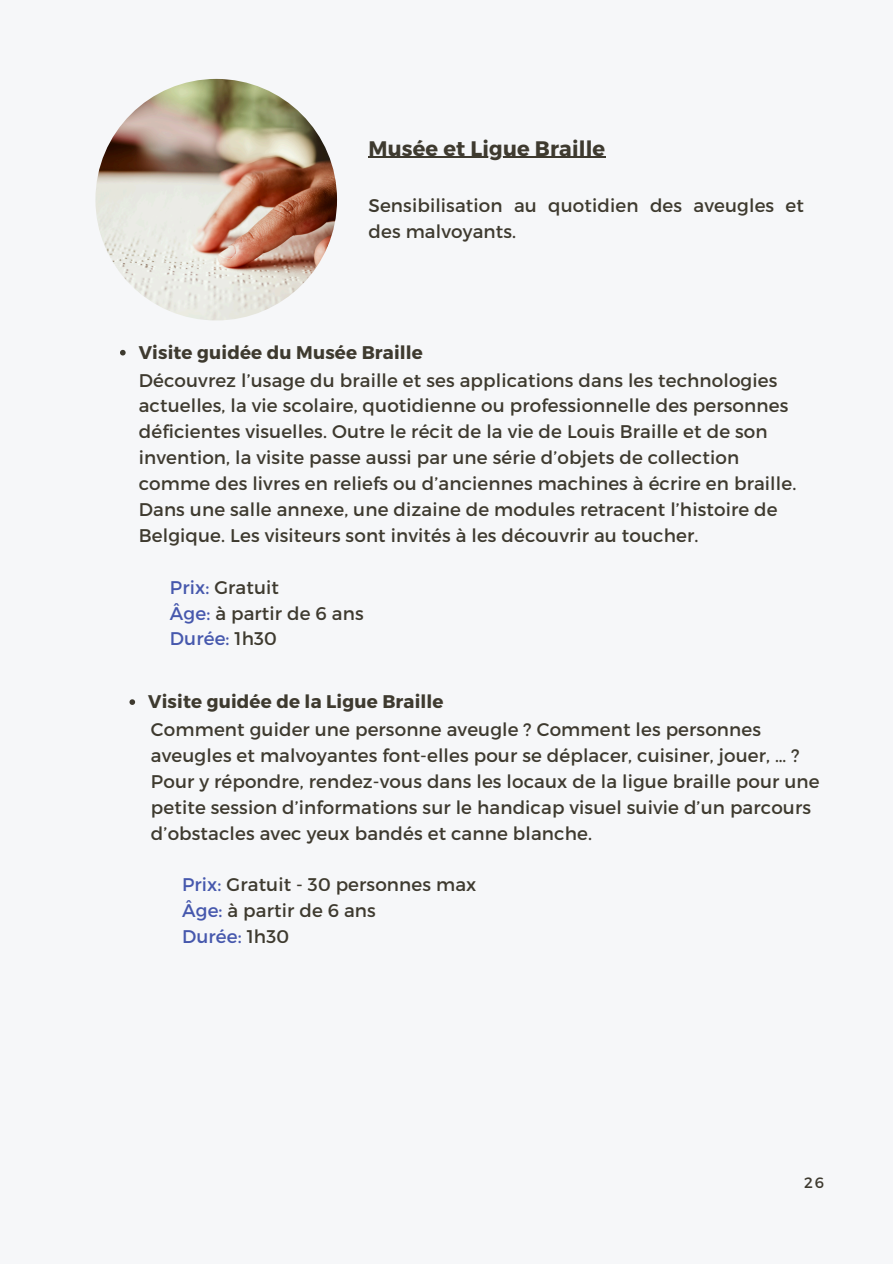
<style>
.page{position:relative;width:893px;height:1264px;background:#fff}
.page>*{position:absolute;margin:0;border:0;box-sizing:border-box;transform-origin:0 0}
.t1{font:700 21px "Montserrat";letter-spacing:.01em;color:#3e3a2f}
.t2{font:18.3px/25.8px "Montserrat";letter-spacing:.01em;color:#3e3a2f}
.t3{font:700 18.3px "Montserrat";letter-spacing:.01em;color:#3e3a2f}
.t4{font:18.3px "Montserrat";letter-spacing:.01em;color:#4658ad}
.t5{font:15px "Montserrat";color:#3e3a2f}
.s1{color:#4658ad}
.s2{color:#3e3a2f}
</style>
<div class="page">
<div style="left:0;top:0;width:892px;height:1263px;background:#f6f7f9"></div>
<img style="left:95px;top:79px;width:242px;height:241px;border-radius:50%">
<hr style="left:368px;top:157px;width:114px;height:1px;background:#3e3a2f">
<hr style="left:482px;top:157px;width:123px;height:1px;background:#3e3a2f">
<svg style="left:120px;top:350px;width:6px;height:5px"></svg>
<svg style="left:129px;top:699px;width:6px;height:6px"></svg>
<p class="t1" style="left:368px;top:134px;width:238px">Musée et Ligue Braille</p>
<p class="t2" style="left:368px;top:191px;width:437px">Sensibilisation au quotidien des aveugles et</p>
<p class="t2" style="left:368px;top:217px;width:149px">des malvoyants.</p>
<p class="t3" style="left:139px;top:340px;width:286px">Visite guidée du Musée Braille</p>
<p class="t2" style="left:139px;top:366px;width:659px">Découvrez l’usage du braille et ses applications dans les technologies actuelles, la vie scolaire, quotidienne ou professionnelle des personnes déficientes visuelles. Outre le récit de la vie de Louis Braille et de son invention, la visite passe aussi par une série d’objets de collection comme des livres en reliefs ou d’anciennes machines à écrire en braille.<br>Dans une salle annexe, une dizaine de modules retracent l’histoire de Belgique. Les visiteurs sont invités à les découvrir au toucher.</p>
<p class="t2" style="left:170px;top:573px;width:111px"><span class="s1">Prix:</span> Gratuit</p>
<p class="t2" style="left:170px;top:599px;width:195px"><span class="s1">Âge:</span> à partir de 6 ans</p>
<p class="t4" style="left:170px;top:627px;width:108px">Durée: <span class="s2">1h30</span></p>
<p class="t3" style="left:148px;top:690px;width:297px">Visite guidée de la Ligue Braille</p>
<p class="t2" style="left:151px;top:715px;width:650px">Comment guider une personne aveugle ? Comment les personnes aveugles et malvoyantes font-elles pour se déplacer, cuisiner, jouer, … ?</p>
<p class="t2" style="left:151px;top:767px;width:670px">Pour y répondre, rendez-vous dans les locaux de la ligue braille pour une petite session d’informations sur le handicap visuel suivie d’un parcours d’obstacles avec yeux bandés et canne blanche.</p>
<p class="t2" style="left:182px;top:871px;width:296px"><span class="s1">Prix:</span> Gratuit - 30 personnes max</p>
<p class="t2" style="left:182px;top:896px;width:195px"><span class="s1">Âge:</span> à partir de 6 ans<br><span class="s1">Durée:</span> 1h30</p>
<p class="t5" style="left:804px;top:1172px;width:21px">26</p>
</div>
